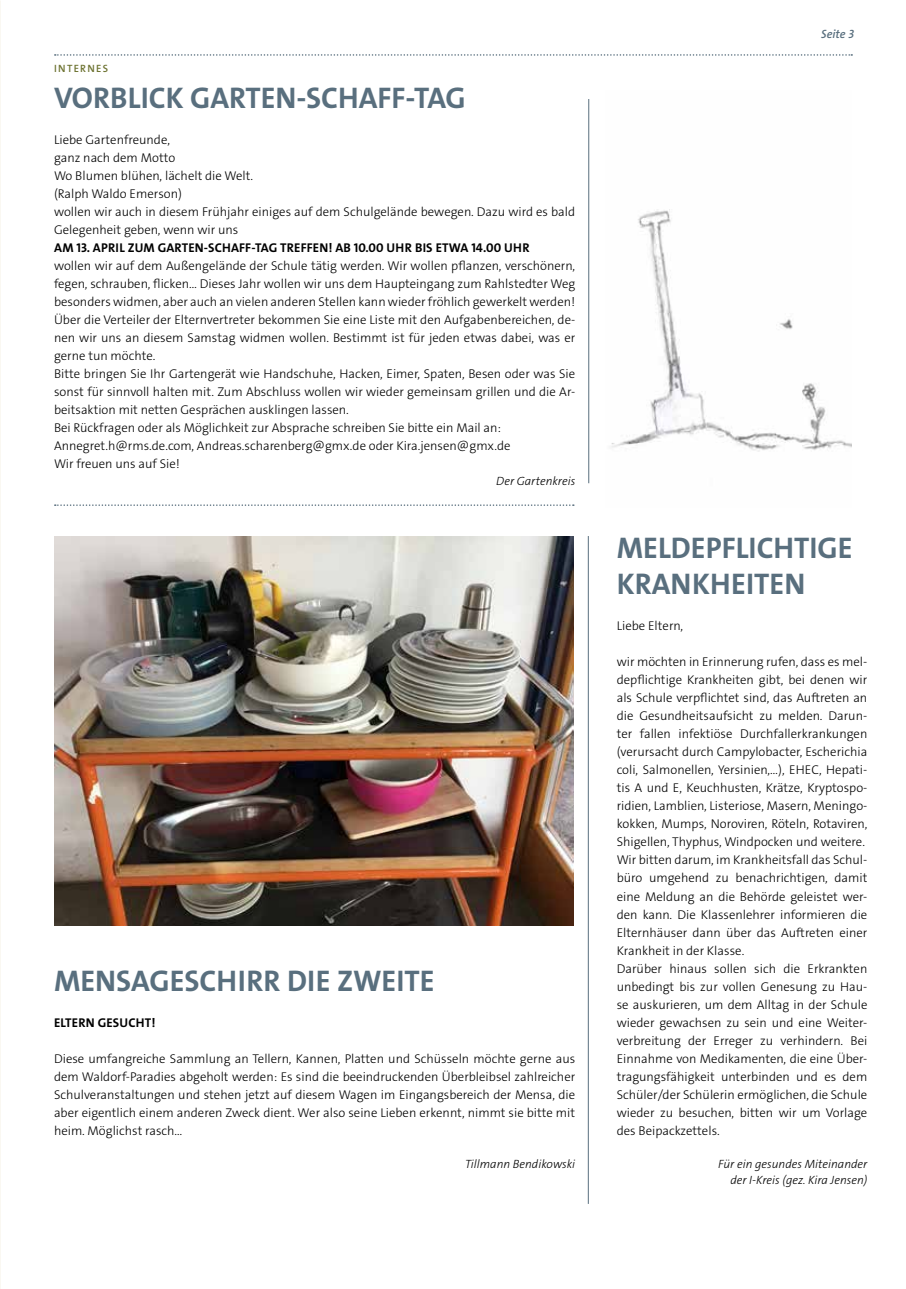
<style>
.page{position:relative;width:906px;height:1289px;background:#fff}
.page>*{position:absolute;margin:0;border:0;box-sizing:border-box;transform-origin:0 0}
.t1{font:30px/36px "The Sans LP7 Bld";letter-spacing:-.005em;color:#596f7e}
.t2{font:12.75px/18px "The Sans LP3 Lig";color:#000}
.t3{font:12.75px "The Sans LP7 Bld";letter-spacing:.015em;color:#000}
.t4{font:12px/16.5px "The Sans LP3 Lig IT";color:#000;text-align:right}
.t5{font:12px "The Sans LP6 Se Bld IT";color:#596f7e}
.t6{font:10.65px "The Sans LP6 Se Bld";letter-spacing:.115em;color:#6d7331}
</style>
<div class="page">
<svg style="left:55px;top:54px;width:797px;height:2px"></svg>
<img style="left:54px;top:536px;width:519px;height:389px">
<img style="left:611px;top:209px;width:241px;height:243px">
<hr style="left:588px;top:99px;width:1px;height:384px;background:#596f7e">
<hr style="left:588px;top:536px;width:1px;height:667px;background:#596f7e">
<svg style="left:55px;top:504px;width:519px;height:2px"></svg>
<p class="t6" style="left:54px;top:62px;width:55px">INTERNES</p>
<h1 class="t1" style="left:54px;top:80px;width:35px">VORBLICK</h1>
<h1 class="t1" style="left:190px;top:80px;width:19px">GARTEN</h1>
<h1 class="t1" style="left:296px;top:80px;width:43px">-SCHAFF</h1>
<h1 class="t1" style="left:405px;top:80px;width:26px">-TAG</h1>
<p class="t2" style="left:54px;top:131px;width:523px">Liebe Gartenfreunde,<br>ganz nach dem Motto<br>Wo Blumen blühen, lächelt die Welt.<br>(Ralph Waldo Emerson)<br>wollen wir auch in diesem Frühjahr einiges auf dem Schulgelände bewegen. Dazu wird es bald Gelegenheit geben, wenn wir uns</p>
<p class="t3" style="left:54px;top:240px;width:477px">AM 13. APRIL ZUM GARTEN-SCHAFF-TAG TREFFEN! AB 10.00 U HR BIS ETWA 14.00 U HR</p>
<p class="t2" style="left:54px;top:257px;width:523px">wollen wir auf dem Außengelände der Schule tätig werden. Wir wollen pflanzen, verschönern, fegen, schrauben, flicken... Dieses Jahr wollen wir uns dem Haupteingang zum Rahlstedter Weg besonders widmen, aber auch an vielen anderen Stellen kann wieder fröhlich gewerkelt werden!<br>Über die Verteiler der Elternvertreter bekommen Sie eine Liste mit den Aufgabenbereichen, de&shy;nen wir uns an diesem Samstag widmen wollen. Bestimmt ist für jeden etwas dabei, was er gerne tun möchte.<br>Bitte bringen Sie Ihr Gartengerät wie Handschuhe, Hacken, Eimer, Spaten, Besen oder was Sie sonst für sinnvoll halten mit. Zum Abschluss wollen wir wieder gemeinsam grillen und die Ar&shy;beitsaktion mit netten Gesprächen ausklingen lassen.<br>Bei Rückfragen oder als Möglichkeit zur Absprache schreiben Sie bitte ein Mail an:<br>Annegret.h@rms.de.com, Andreas.scharenberg@gmx.de oder Kira.jensen@gmx.de<br>Wir freuen uns auf Sie!</p>
<p class="t4" style="left:496px;top:473px;width:80px">Der Gartenkreis</p>
<h1 class="t1" style="left:54px;top:962px;width:21px">MEN</h1>
<h1 class="t1" style="left:116px;top:962px;width:101px">SAGESCHIRR</h1>
<h1 class="t1" style="left:287px;top:962px;width:108px">DIE ZWEITE</h1>
<p class="t3" style="left:54px;top:1014px;width:103px">ELTERN GESUCHT!</p>
<p class="t2" style="left:54px;top:1049px;width:523px;text-align:justify">Diese umfangreiche Sammlung an Tellern, Kannen, Platten und Schüsseln möchte gerne aus dem Waldorf-Paradies abgeholt werden: Es sind die beeindruckenden Überbleibsel zahlreicher Schulveranstaltungen und stehen jetzt auf diesem Wagen im Eingangsbereich der Mensa, die aber eigentlich einem anderen Zweck dient. Wer also seine Lieben erkennt, nimmt sie bitte mit heim. Möglichst rasch...</p>
<p class="t4" style="left:465px;top:1155px;width:112px">Tillmann Bendikowski</p>
<p class="t5" style="left:821px;top:26px;width:34px">Seite 3</p>
<h1 class="t1" style="left:617px;top:530px;width:18px">MELDEPFLICHTIGE<br>KRANKHEITEN</h1>
<p class="t2" style="left:617px;top:617px;width:68px">Liebe Eltern,</p>
<p class="t2" style="left:617px;top:653px;width:252px">wir möchten in Erinnerung rufen, dass es mel&shy;depflichtige Krankheiten gibt, bei denen wir als Schule verpflichtet sind, das Auftreten an die Gesundheitsaufsicht zu melden. Darun&shy;ter fallen infektiöse Durchfallerkrankungen (verursacht durch Campylobacter, Escherichia coli, Salmonellen, Yersinien,...), EHEC, Hepati&shy;tis A und E, Keuchhusten, Krätze, Kryptospo&shy;ridien, Lamblien, Listeriose, Masern, Meningo&shy;kokken, Mumps, Noroviren, Röteln, Rotaviren, Shigellen, Thyphus, Windpocken und weitere.<br>Wir bitten darum, im Krankheitsfall das Schul&shy;büro umgehend zu benachrichtigen, damit eine Meldung an die Behörde geleistet wer&shy;den kann. Die Klassenlehrer informieren die Elternhäuser dann über das Auftreten einer Krankheit in der Klasse.<br>Darüber hinaus sollen sich die Erkrankten unbedingt bis zur vollen Genesung zu Hau&shy;se auskurieren, um dem Alltag in der Schule wieder gewachsen zu sein und eine Weiter&shy;verbreitung der Erreger zu verhindern. Bei Einnahme von Medikamenten, die eine Über&shy;tragungsfähigkeit unterbinden und es dem Schüler/der Schülerin ermöglichen, die Schule wieder zu besuchen, bitten wir um Vorlage des Beipackzettels.</p>
<p class="t4" style="left:718px;top:1155px;width:151px">Für ein gesundes Miteinander der I-Kreis (gez. Kira Jensen)</p>
</div>
